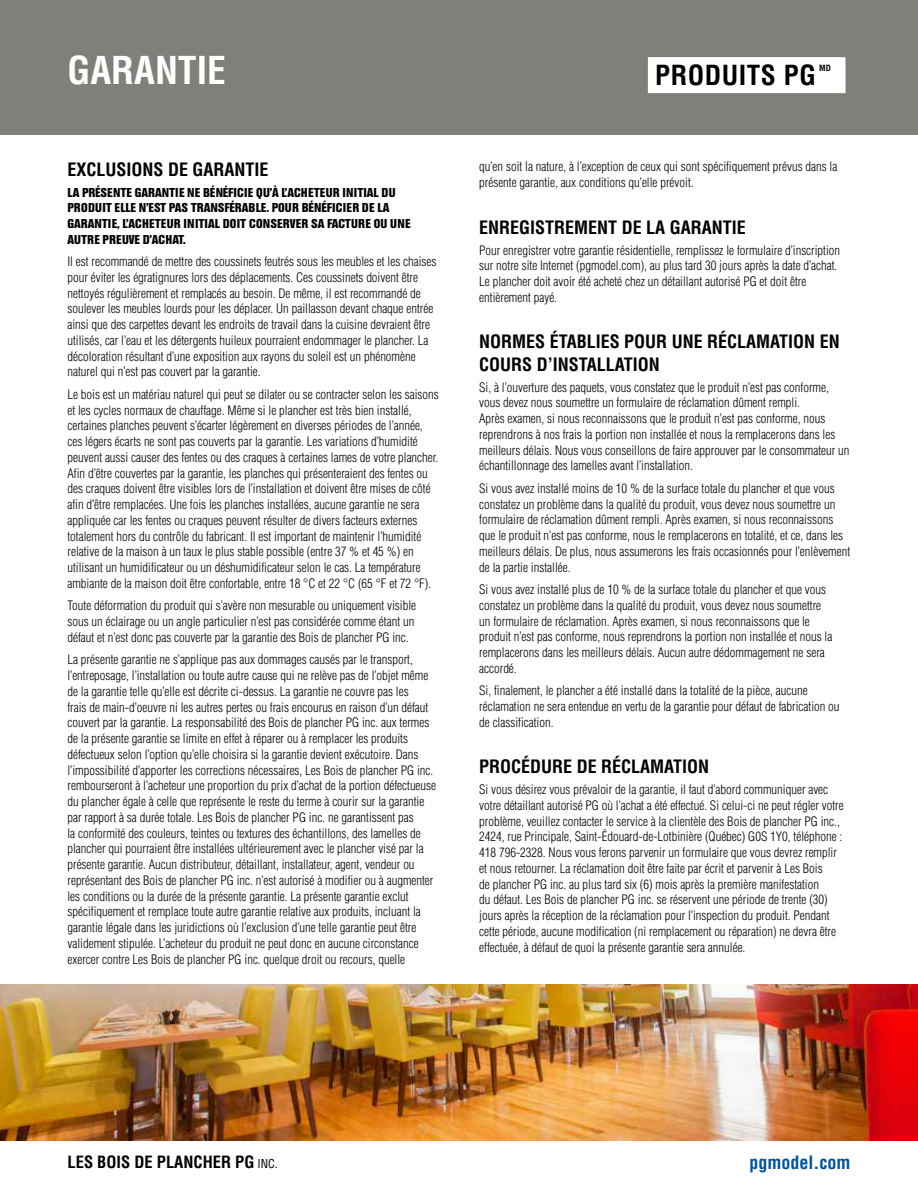
<style>
.page{position:relative;width:918px;height:1188px;background:#fff}
.page>*{position:absolute;margin:0;border:0;box-sizing:border-box;transform-origin:0 0}
.t1{font:700 condensed 37.5px "Helvetica";color:#fff}
.t2{font:700 condensed 27px "Helvetica";letter-spacing:.02em;color:#000}
.t3{font:700 condensed 18px/22.5px "Helvetica";color:#000}
.t4{font:700 condensed 18px "Helvetica";color:#005496}
.t5{font:700 condensed 16.5px "Helvetica";color:#000}
.t6{font:300 condensed 12.75px/15.8px "Helvetica";color:#000}
.t7{font:700 12.75px/15.8px "Helvetica Con BQ";color:#000}
.t8{font:700 condensed 8.4px "Helvetica";color:#000}
.s1{font-weight:400;font-size:12px}
</style>
<div class="page">
<div style="left:0;top:0;width:918px;height:135px;background:#7e8079"></div>
<div style="left:648px;top:57px;width:198px;height:36px;background:#fff"></div>
<img style="left:1px;top:985px;width:916px;height:155px">
<h1 class="t1" style="left:68px;top:47px;width:160px">GARANTIE</h1>
<h2 class="t2" style="left:655px;top:58px;width:162px">PRODUITS PG</h2>
<p class="t8" style="left:819px;top:62px;width:13px">MD</p>
<h3 class="t3" style="left:68px;top:158px;width:203px">EXCLUSIONS DE GARANTIE</h3>
<p class="t7" style="left:68px;top:185px;width:345px">LA PRÉSENTE GARANTIE NE BÉNÉFICIE QU’À L’ACHETEUR INITIAL DU PRODUIT ELLE N’EST PAS TRANSFÉRABLE. POUR BÉNÉFICIER DE LA GARANTIE, L’ACHETEUR INITIAL DOIT CONSERVER SA FACTURE OU UNE AUTRE PREUVE D’ACHAT.</p>
<p class="t6" style="left:68px;top:254px;width:370px">Il est recommandé de mettre des coussinets feutrés sous les meubles et les chaises pour éviter les égratignures lors des déplacements. Ces coussinets doivent être nettoyés régulièrement et remplacés au besoin. De même, il est recommandé de soulever les meubles lourds pour les déplacer. Un paillasson devant chaque entrée ainsi que des carpettes devant les endroits de travail dans la cuisine devraient être utilisés, car l’eau et les détergents huileux pourraient endommager le plancher. La décoloration résultant d’une exposition aux rayons du soleil est un phénomène naturel qui n’est pas couvert par la garantie.</p>
<p class="t6" style="left:68px;top:386px;width:373px">Le bois est un matériau naturel qui peut se dilater ou se contracter selon les saisons et les cycles normaux de chauffage. Même si le plancher est très bien installé, certaines planches peuvent s’écarter légèrement en diverses périodes de l’année, ces légers écarts ne sont pas couverts par la garantie. Les variations d’humidité peuvent aussi causer des fentes ou des craques à certaines lames de votre plancher.<br>Afin d’être couvertes par la garantie, les planches qui présenteraient des fentes ou des craques doivent être visibles lors de l’installation et doivent être mises de côté afin d’être remplacées. Une fois les planches installées, aucune garantie ne sera appliquée car les fentes ou craques peuvent résulter de divers facteurs externes totalement hors du contrôle du fabricant. Il est important de maintenir l’humidité relative de la maison à un taux le plus stable possible (entre 37 % et 45 %) en utilisant un humidificateur ou un déshumidificateur selon le cas. La température ambiante de la maison doit être confortable, entre 18 °C et 22 °C (65 °F et 72 °F).</p>
<p class="t6" style="left:68px;top:598px;width:350px">Toute déformation du produit qui s’avère non mesurable ou uniquement visible sous un éclairage ou un angle particulier n’est pas considérée comme étant un défaut et n’est donc pas couverte par la garantie des Bois de plancher PG inc.</p>
<p class="t6" style="left:68px;top:652px;width:370px">La présente garantie ne s’applique pas aux dommages causés par le transport, l’entreposage, l’installation ou toute autre cause qui ne relève pas de l’objet même de la garantie telle qu’elle est décrite ci-dessus. La garantie ne couvre pas les<br>frais de main-d’oeuvre ni les autres pertes ou frais encourus en raison d’un défaut couvert par la garantie. La responsabilité des Bois de plancher PG inc. aux termes de la présente garantie se limite en effet à réparer ou à remplacer les produits défectueux selon l’option qu’elle choisira si la garantie devient exécutoire. Dans l’impossibilité d’apporter les corrections nécessaires, Les Bois de plancher PG inc. rembourseront à l’acheteur une proportion du prix d’achat de la portion défectueuse du plancher égale à celle que représente le reste du terme à courir sur la garantie par rapport à sa durée totale. Les Bois de plancher PG inc. ne garantissent pas<br>la conformité des couleurs, teintes ou textures des échantillons, des lamelles de plancher qui pourraient être installées ultérieurement avec le plancher visé par la présente garantie. Aucun distributeur, détaillant, installateur, agent, vendeur ou représentant des Bois de plancher PG inc. n’est autorisé à modifier ou à augmenter les conditions ou la durée de la présente garantie. La présente garantie exclut spécifiquement et remplace toute autre garantie relative aux produits, incluant la garantie légale dans les juridictions où l’exclusion d’une telle garantie peut être validement stipulée. L’acheteur du produit ne peut donc en aucune circonstance exercer contre Les Bois de plancher PG inc. quelque droit ou recours, quelle</p>
<p class="t6" style="left:479px;top:159px;width:360px">qu’en soit la nature, à l’exception de ceux qui sont spécifiquement prévus dans la présente garantie, aux conditions qu’elle prévoit.</p>
<h3 class="t3" style="left:479px;top:216px;width:268px">ENREGISTREMENT DE LA GARANTIE</h3>
<p class="t6" style="left:479px;top:242px;width:363px">Pour enregistrer votre garantie résidentielle, remplissez le formulaire d’inscription sur notre site Internet (pgmodel.com), au plus tard 30 jours après la date d’achat.<br>Le plancher doit avoir été acheté chez un détaillant autorisé PG et doit être entièrement payé.</p>
<h3 class="t3" style="left:479px;top:330px;width:362px">NORMES ÉTABLIES POUR UNE RÉCLAMATION EN<br>COURS D’INSTALLATION</h3>
<p class="t6" style="left:479px;top:379px;width:372px">Si, à l’ouverture des paquets, vous constatez que le produit n’est pas conforme, vous devez nous soumettre un formulaire de réclamation dûment rempli.<br>Après examen, si nous reconnaissons que le produit n’est pas conforme, nous reprendrons à nos frais la portion non installée et nous la remplacerons dans les meilleurs délais. Nous vous conseillons de faire approuver par le consommateur un échantillonnage des lamelles avant l’installation.</p>
<p class="t6" style="left:479px;top:480px;width:372px">Si vous avez installé moins de 10 % de la surface totale du plancher et que vous constatez un problème dans la qualité du produit, vous devez nous soumettre un formulaire de réclamation dûment rempli. Après examen, si nous reconnaissons que le produit n’est pas conforme, nous le remplacerons en totalité, et ce, dans les meilleurs délais. De plus, nous assumerons les frais occasionnés pour l’enlèvement de la partie installée.</p>
<p class="t6" style="left:479px;top:581px;width:355px">Si vous avez installé plus de 10 % de la surface totale du plancher et que vous constatez un problème dans la qualité du produit, vous devez nous soumettre un formulaire de réclamation. Après examen, si nous reconnaissons que le produit n’est pas conforme, nous reprendrons la portion non installée et nous la remplacerons dans les meilleurs délais. Aucun autre dédommagement ne sera accordé.</p>
<p class="t6" style="left:479px;top:683px;width:362px">Si, finalement, le plancher a été installé dans la totalité de la pièce, aucune réclamation ne sera entendue en vertu de la garantie pour défaut de fabrication ou de classification.</p>
<h3 class="t3" style="left:479px;top:755px;width:232px">PROCÉDURE DE RÉCLAMATION</h3>
<p class="t6" style="left:479px;top:782px;width:366px">Si vous désirez vous prévaloir de la garantie, il faut d’abord communiquer avec votre détaillant autorisé PG où l’achat a été effectué. Si celui-ci ne peut régler votre problème, veuillez contacter le service à la clientèle des Bois de plancher PG inc., 2424, rue Principale, Saint-Édouard-de-Lotbinière (Québec) G0S 1Y0, téléphone :<br>418 796-2328. Nous vous ferons parvenir un formulaire que vous devrez remplir et nous retourner. La réclamation doit être faite par écrit et parvenir à Les Bois<br>de plancher PG inc. au plus tard six (6) mois après la première manifestation<br>du défaut. Les Bois de plancher PG inc. se réservent une période de trente (30) jours après la réception de la réclamation pour l’inspection du produit. Pendant cette période, aucune modification (ni remplacement ou réparation) ne devra être effectuée, à défaut de quoi la présente garantie sera annulée.</p>
<p class="t5" style="left:68px;top:1151px;width:212px">LES BOIS DE PLANCHER PG <span class="s1">INC.</span></p>
<h3 class="t4" style="left:750px;top:1151px;width:102px">pgmodel.com</h3>
</div>
